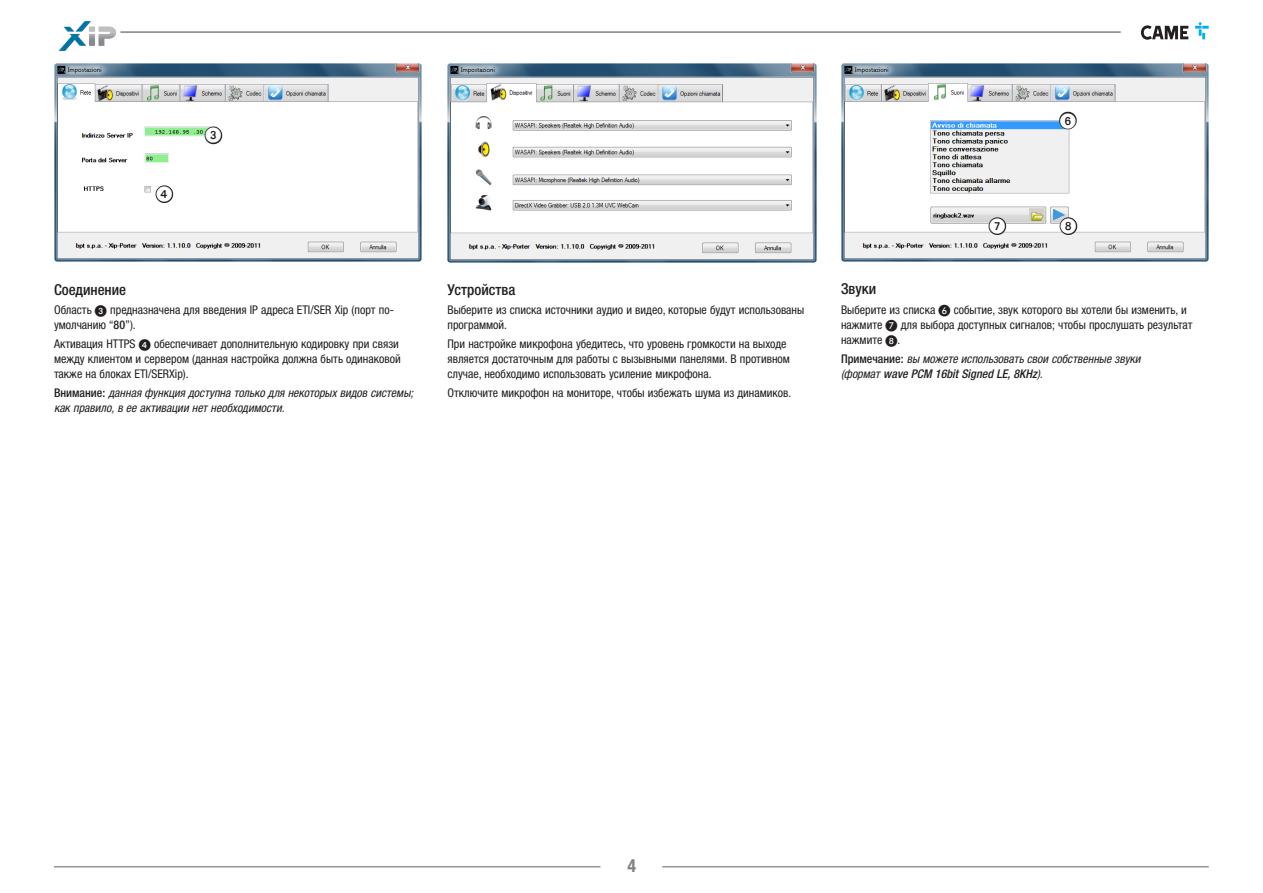
<style>
.page{position:relative;width:1263px;height:893px;background:#fff}
.page>*{position:absolute;margin:0;border:0;box-sizing:border-box;transform-origin:0 0}
.t1{font:700 condensed 18px "Helvetica Neue LTW1 G";color:#808285}
.t2{font:15.75px "European Pi One";color:#fff}
.Titolo_livello_2{font:500 condensed 15px "Helvetica Neue LTW1 G";color:#231f20}
.Testi{font:condensed 12px/15px "Helvetica Neue LTW1 G";color:#231f20}
.Testi-2{font:italic condensed 12px/15px "Helvetica Neue LTW1 G";color:#231f20}
.s1{font-family:"European Pi One";font-stretch:normal}
.s2{font-weight:500}
.s3{font-weight:500;font-style:normal}
</style>
<div class="page">
<hr style="left:120px;top:31px;width:1001px;height:2px;background:#939598">
<hr style="left:54px;top:866px;width:546px;height:1px;background:#939598">
<hr style="left:662px;top:866px;width:547px;height:1px;background:#939598">
<img style="left:58px;top:21px;width:58px;height:30px">
<svg style="left:1141px;top:25px;width:47px;height:15px"></svg>
<svg style="left:1195px;top:22px;width:14px;height:17px"></svg>
<img style="left:54px;top:64px;width:368px;height:198px">
<svg style="left:203px;top:125px;width:21px;height:21px"></svg>
<svg style="left:154px;top:184px;width:21px;height:21px"></svg>
<img style="left:447px;top:64px;width:369px;height:199px">
<img style="left:841px;top:64px;width:367px;height:198px">
<svg style="left:1057px;top:110px;width:21px;height:21px"></svg>
<svg style="left:987px;top:216px;width:21px;height:21px"></svg>
<svg style="left:1058px;top:216px;width:21px;height:21px"></svg>
<p class="t2" style="left:156px;top:185px;width:17px">4</p>
<p class="t2" style="left:206px;top:127px;width:17px">3</p>
<p class="Titolo_livello_2" style="left:54px;top:280px;width:74px">Соединение</p>
<p class="Testi" style="left:54px;top:302px;width:341px">Область <span class="s1">3</span> предназначена для введения IP адреса ETI/SER Xip (порт по&shy;умолчанию “<span class="s2">80</span>”).</p>
<p class="Testi" style="left:54px;top:336px;width:348px">Активация HTTPS <span class="s1">4</span> обеспечивает дополнительную кодировку при связи между клиентом и сервером (данная настройка должна быть одинаковой также на блоках ETI/SERXip).</p>
<p class="Testi-2" style="left:54px;top:386px;width:361px"><span class="s3">Внимание:</span> данная функция доступна только для некоторых видов системы; как правило, в ее активации нет необходимости.</p>
<p class="Titolo_livello_2" style="left:447px;top:280px;width:69px">Устройства</p>
<p class="Testi" style="left:447px;top:302px;width:358px">Выберите из списка источники аудио и видео, которые будут использованы программой.</p>
<p class="Testi" style="left:447px;top:336px;width:344px">При настройке микрофона убедитесь, что уровень громкости на выходе является достаточным для работы с вызывными панелями. В противном случае, необходимо использовать усиление микрофона.</p>
<p class="Testi" style="left:447px;top:386px;width:345px">Отключите микрофон на мониторе, чтобы избежать шума из динамиков.</p>
<p class="t2" style="left:1060px;top:112px;width:17px">6</p>
<p class="t2" style="left:989px;top:217px;width:17px">7</p>
<p class="t2" style="left:1060px;top:217px;width:17px">8</p>
<p class="Titolo_livello_2" style="left:841px;top:280px;width:37px">Звуки</p>
<p class="Testi" style="left:841px;top:302px;width:353px">Выберите из списка <span class="s1">F</span> событие, звук которого вы хотели бы изменить, и нажмите <span class="s1">G</span> для выбора доступных сигналов; чтобы прослушать результат нажмите <span class="s1">8</span>.</p>
<p class="Testi-2" style="left:841px;top:351px;width:301px"><span class="s3">Примечание:</span> вы можете использовать свои собственные звуки (формат <span class="s2">wave PCM 16bit Signed LE, 8KHz</span>).</p>
<h1 class="t1" style="left:627px;top:855px;width:10px">4</h1>
</div>
